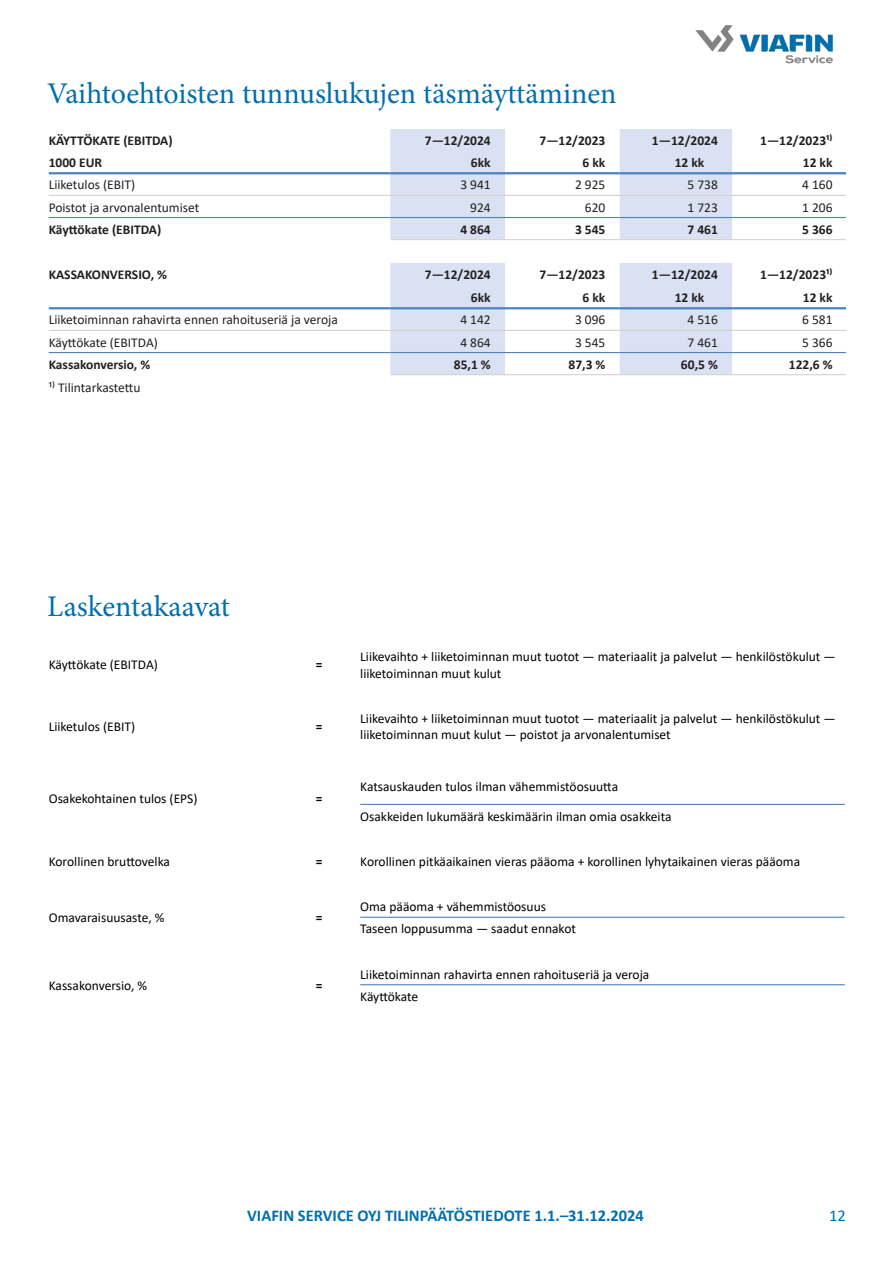
<style>
.page{position:relative;width:893px;height:1263px;background:#fff}
.page>*{position:absolute;margin:0;border:0;box-sizing:border-box;transform-origin:0 0}
.VS_Master_1{font:30px "Minion Pro";letter-spacing:-.005em;color:#006fae}
.t1{font:700 16.5px "Calibri";color:#006fae}
.t2{font:16.5px "Calibri";color:#006fae}
.VS_Normal{font:13.5px/16.2px "Calibri";color:#000}
.VS_Normal-2{font:700 13.5px "Calibri";color:#231f20}
.VS_Normal-3{font:13.5px "Calibri";color:#231f20}
.VS_Normal-4{font:700 13.5px "Calibri";color:#000}
</style>
<div class="page">
<svg style="left:390px;top:129px;width:342px;height:246px;fill:#d9e1f2"></svg>
<hr style="left:390px;top:172px;width:115px;height:2px;background:#4f81bd">
<hr style="left:620px;top:172px;width:112px;height:2px;background:#4f81bd">
<hr style="left:49px;top:172px;width:341px;height:2px;background:#4f81bd">
<hr style="left:505px;top:172px;width:115px;height:2px;background:#4f81bd">
<hr style="left:732px;top:172px;width:114px;height:2px;background:#4f81bd">
<hr style="left:49px;top:195px;width:341px;height:1px;background:#d6d4ca">
<hr style="left:390px;top:195px;width:115px;height:1px;background:#d6d4ca">
<hr style="left:505px;top:195px;width:115px;height:1px;background:#d6d4ca">
<hr style="left:620px;top:195px;width:112px;height:1px;background:#d6d4ca">
<hr style="left:732px;top:195px;width:114px;height:1px;background:#d6d4ca">
<hr style="left:49px;top:217px;width:341px;height:1px;background:#4f81bd">
<hr style="left:390px;top:217px;width:115px;height:1px;background:#4f81bd">
<hr style="left:505px;top:217px;width:115px;height:1px;background:#4f81bd">
<hr style="left:620px;top:217px;width:112px;height:1px;background:#4f81bd">
<hr style="left:732px;top:217px;width:114px;height:1px;background:#4f81bd">
<hr style="left:391px;top:239px;width:114px;height:1px;background:#d6d4ca">
<hr style="left:505px;top:239px;width:115px;height:1px;background:#d6d4ca">
<hr style="left:620px;top:239px;width:112px;height:1px;background:#d6d4ca">
<hr style="left:732px;top:239px;width:114px;height:1px;background:#d6d4ca">
<hr style="left:390px;top:307px;width:115px;height:2px;background:#4f81bd">
<hr style="left:620px;top:307px;width:112px;height:2px;background:#4f81bd">
<hr style="left:49px;top:307px;width:341px;height:2px;background:#4f81bd">
<hr style="left:505px;top:307px;width:115px;height:2px;background:#4f81bd">
<hr style="left:732px;top:307px;width:114px;height:2px;background:#4f81bd">
<hr style="left:49px;top:330px;width:341px;height:1px;background:#d6d4ca">
<hr style="left:390px;top:330px;width:115px;height:1px;background:#d6d4ca">
<hr style="left:505px;top:330px;width:115px;height:1px;background:#d6d4ca">
<hr style="left:620px;top:330px;width:112px;height:1px;background:#d6d4ca">
<hr style="left:732px;top:330px;width:114px;height:1px;background:#d6d4ca">
<hr style="left:49px;top:352px;width:341px;height:1px;background:#4f81bd">
<hr style="left:390px;top:352px;width:115px;height:1px;background:#4f81bd">
<hr style="left:505px;top:352px;width:115px;height:1px;background:#4f81bd">
<hr style="left:620px;top:352px;width:112px;height:1px;background:#4f81bd">
<hr style="left:732px;top:352px;width:114px;height:1px;background:#4f81bd">
<hr style="left:391px;top:374px;width:114px;height:1px;background:#d6d4ca">
<hr style="left:505px;top:374px;width:115px;height:1px;background:#d6d4ca">
<hr style="left:620px;top:374px;width:112px;height:1px;background:#d6d4ca">
<hr style="left:732px;top:374px;width:114px;height:1px;background:#d6d4ca">
<hr style="left:360px;top:804px;width:485px;height:1px;background:#4f81bd">
<hr style="left:360px;top:917px;width:485px;height:1px;background:#4f81bd">
<hr style="left:360px;top:984px;width:485px;height:1px;background:#4f81bd">
<img style="left:695px;top:25px;width:138px;height:39px">
<p class="VS_Master_1" style="left:47px;top:73px;width:571px">Vaihtoehtoisten tunnuslukujen täsmäyttäminen</p>
<p class="VS_Normal-2" style="left:49px;top:131px;width:125px">KÄYTTÖKATE (EBITDA)</p>
<p class="VS_Normal-2" style="left:425px;top:131px;width:67px">7—12/2024</p>
<p class="VS_Normal-2" style="left:539px;top:131px;width:67px">7—12/2023</p>
<p class="VS_Normal-2" style="left:652px;top:131px;width:67px">1—12/2024</p>
<p class="VS_Normal-2" style="left:760px;top:131px;width:74px">1—12/2023¹⁾</p>
<p class="VS_Normal-2" style="left:49px;top:153px;width:55px">1000 EUR</p>
<p class="VS_Normal-2" style="left:471px;top:153px;width:21px">6kk</p>
<p class="VS_Normal-2" style="left:583px;top:153px;width:24px">6 kk</p>
<p class="VS_Normal-2" style="left:675px;top:153px;width:31px">12 kk</p>
<p class="VS_Normal-2" style="left:803px;top:153px;width:31px">12 kk</p>
<p class="VS_Normal-3" style="left:49px;top:176px;width:88px">Liiketulos (EBIT)</p>
<p class="VS_Normal-3" style="left:460px;top:176px;width:32px">3 941</p>
<p class="VS_Normal-3" style="left:575px;top:176px;width:32px">2 925</p>
<p class="VS_Normal-3" style="left:687px;top:176px;width:32px">5 738</p>
<p class="VS_Normal-3" style="left:802px;top:176px;width:32px">4 160</p>
<p class="VS_Normal-3" style="left:49px;top:198px;width:152px">Poistot ja arvonalentumiset</p>
<p class="VS_Normal-3" style="left:470px;top:198px;width:22px">924</p>
<p class="VS_Normal-3" style="left:585px;top:198px;width:22px">620</p>
<p class="VS_Normal-3" style="left:687px;top:198px;width:32px">1 723</p>
<p class="VS_Normal-3" style="left:802px;top:198px;width:32px">1 206</p>
<p class="VS_Normal-2" style="left:49px;top:220px;width:114px">Käyttökate (EBITDA)</p>
<p class="VS_Normal-2" style="left:460px;top:220px;width:32px">4 864</p>
<p class="VS_Normal-2" style="left:575px;top:220px;width:32px">3 545</p>
<p class="VS_Normal-2" style="left:687px;top:220px;width:32px">7 461</p>
<p class="VS_Normal-2" style="left:802px;top:220px;width:32px">5 366</p>
<p class="VS_Normal-2" style="left:49px;top:265px;width:120px">KASSAKONVERSIO, %</p>
<p class="VS_Normal-2" style="left:425px;top:265px;width:67px">7—12/2024</p>
<p class="VS_Normal-2" style="left:539px;top:265px;width:67px">7—12/2023</p>
<p class="VS_Normal-2" style="left:652px;top:265px;width:67px">1—12/2024</p>
<p class="VS_Normal-2" style="left:760px;top:265px;width:74px">1—12/2023¹⁾</p>
<p class="VS_Normal-2" style="left:471px;top:288px;width:21px">6kk</p>
<p class="VS_Normal-2" style="left:583px;top:288px;width:24px">6 kk</p>
<p class="VS_Normal-2" style="left:675px;top:288px;width:31px">12 kk</p>
<p class="VS_Normal-2" style="left:803px;top:288px;width:31px">12 kk</p>
<p class="VS_Normal-3" style="left:49px;top:311px;width:291px">Liiketoiminnan rahavirta ennen rahoituseriä ja veroja</p>
<p class="VS_Normal-3" style="left:460px;top:311px;width:32px">4 142</p>
<p class="VS_Normal-3" style="left:575px;top:311px;width:32px">3 096</p>
<p class="VS_Normal-3" style="left:687px;top:311px;width:32px">4 516</p>
<p class="VS_Normal-3" style="left:802px;top:311px;width:32px">6 581</p>
<p class="VS_Normal-3" style="left:49px;top:333px;width:111px">Käyttökate (EBITDA)</p>
<p class="VS_Normal-3" style="left:460px;top:333px;width:32px">4 864</p>
<p class="VS_Normal-3" style="left:575px;top:333px;width:32px">3 545</p>
<p class="VS_Normal-3" style="left:687px;top:333px;width:32px">7 461</p>
<p class="VS_Normal-3" style="left:802px;top:333px;width:32px">5 366</p>
<p class="VS_Normal-2" style="left:49px;top:355px;width:103px">Kassakonversio, %</p>
<p class="VS_Normal-2" style="left:454px;top:355px;width:38px">85,1 %</p>
<p class="VS_Normal-2" style="left:568px;top:355px;width:38px">87,3 %</p>
<p class="VS_Normal-2" style="left:681px;top:355px;width:38px">60,5 %</p>
<p class="VS_Normal-2" style="left:789px;top:355px;width:45px">122,6 %</p>
<p class="VS_Normal-3" style="left:49px;top:378px;width:93px">¹⁾ Tilintarkastettu</p>
<p class="VS_Master_1" style="left:47px;top:586px;width:184px">Laskentakaavat</p>
<p class="VS_Normal" style="left:49px;top:656px;width:111px">Käyttökate (EBITDA)</p>
<p class="VS_Normal-4" style="left:316px;top:655px;width:8px">=</p>
<p class="VS_Normal" style="left:360px;top:648px;width:477px">Liikevaihto + liiketoiminnan muut tuotot — materiaalit ja palvelut — henkilöstökulut — liiketoiminnan muut kulut</p>
<p class="VS_Normal" style="left:49px;top:718px;width:88px">Liiketulos (EBIT)</p>
<p class="VS_Normal-4" style="left:316px;top:717px;width:8px">=</p>
<p class="VS_Normal" style="left:360px;top:710px;width:477px">Liikevaihto + liiketoiminnan muut tuotot — materiaalit ja palvelut — henkilöstökulut — liiketoiminnan muut kulut — poistot ja arvonalentumiset</p>
<p class="VS_Normal" style="left:49px;top:789px;width:150px">Osakekohtainen tulos (EPS)</p>
<p class="VS_Normal-4" style="left:316px;top:788px;width:8px">=</p>
<p class="VS_Normal" style="left:360px;top:778px;width:259px">Katsauskauden tulos ilman vähemmistöosuutta</p>
<p class="VS_Normal" style="left:360px;top:807px;width:313px">Osakkeiden lukumäärä keskimäärin ilman omia osakkeita</p>
<p class="VS_Normal" style="left:49px;top:853px;width:123px">Korollinen bruttovelka</p>
<p class="VS_Normal-4" style="left:316px;top:852px;width:8px">=</p>
<p class="VS_Normal" style="left:360px;top:853px;width:441px">Korollinen pitkäaikainen vieras pääoma + korollinen lyhytaikainen vieras pääoma</p>
<p class="VS_Normal" style="left:49px;top:909px;width:117px">Omavaraisuusaste, %</p>
<p class="VS_Normal-4" style="left:316px;top:908px;width:8px">=</p>
<p class="VS_Normal" style="left:49px;top:977px;width:100px">Kassakonversio, %</p>
<p class="VS_Normal-4" style="left:316px;top:976px;width:8px">=</p>
<p class="VS_Normal" style="left:360px;top:898px;width:187px">Oma pääoma + vähemmistöosuus</p>
<p class="VS_Normal" style="left:360px;top:920px;width:217px">Taseen loppusumma — saadut ennakot</p>
<p class="VS_Normal" style="left:360px;top:966px;width:291px">Liiketoiminnan rahavirta ennen rahoituseriä ja veroja</p>
<p class="VS_Normal" style="left:360px;top:988px;width:60px">Käyttökate</p>
<p class="t1" style="left:247px;top:1204px;width:398px">VIAFIN SERVICE OYJ TILINPÄÄTÖSTIEDOTE 1.1.–31.12.2024</p>
<p class="t2" style="left:829px;top:1204px;width:18px">12</p>
</div>
